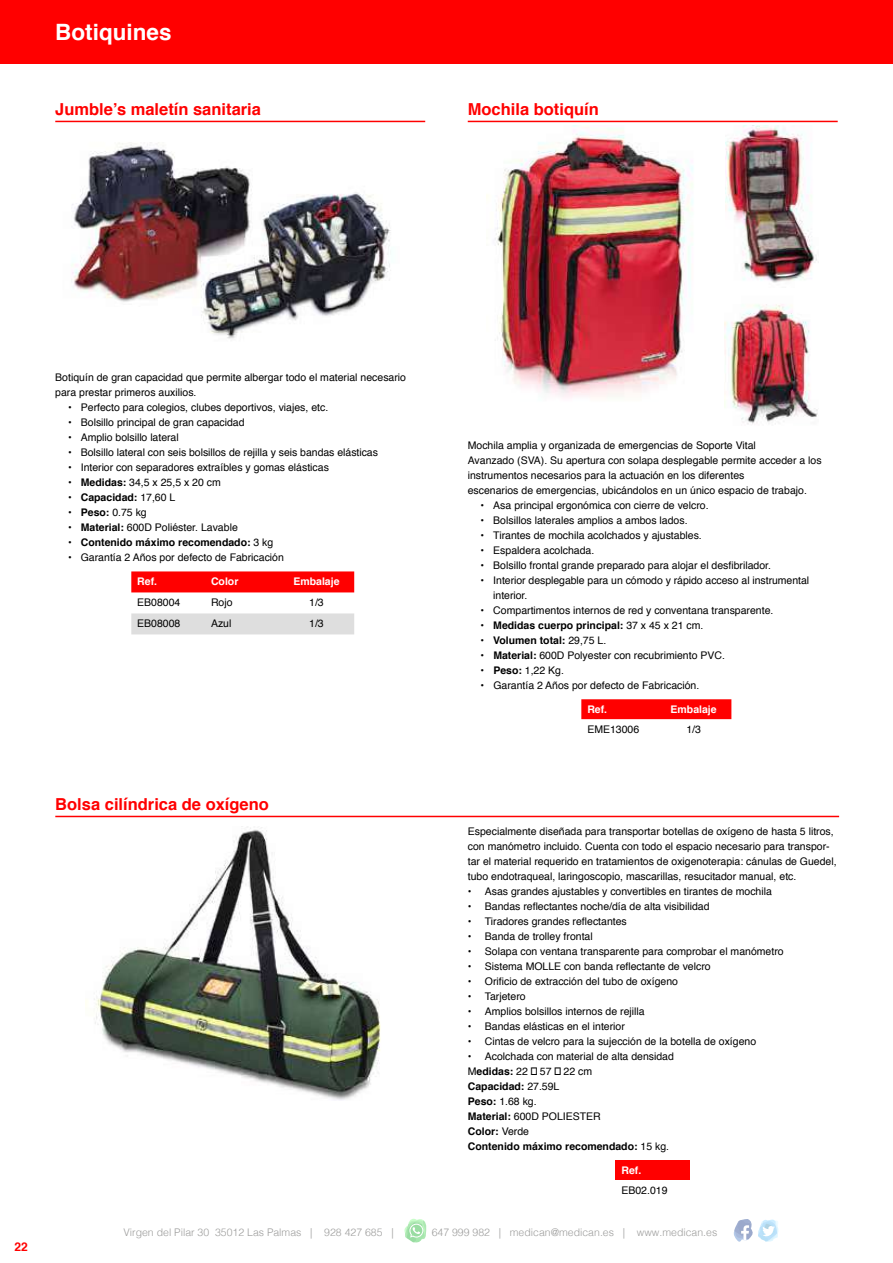
<style>
.page{position:relative;width:893px;height:1263px;background:#fff}
.page>*{position:absolute;margin:0;border:0;box-sizing:border-box;transform-origin:0 0}
.t1{font:700 22.5px "Helvetica";color:#fff}
.t2{font:700 16.5px "Helvetica";color:#f00}
.t3{font:700 12px "Helvetica";color:#f00}
.t4{font:10.5px/15px "Helvetica";color:#000}
.t5{font:700 10.5px "Helvetica";color:#000}
.t6{font:300 10.5px "Helvetica";color:#9d9d9c}
.t7{font:700 10.5px "Helvetica";color:#fff}
.s1{font-weight:700}
.s2{font-weight:400}
</style>
<div class="page">
<div style="left:0;top:0;width:893px;height:64px;background:#f00"></div>
<svg style="left:404px;top:1218px;width:23px;height:25px"></svg>
<svg style="left:733px;top:1219px;width:45px;height:23px"></svg>
<hr style="left:468px;top:121px;width:370px;height:1px;background:#f00">
<img style="left:487px;top:126px;width:207px;height:272px">
<hr style="left:55px;top:121px;width:370px;height:1px;background:#f00">
<img style="left:72px;top:142px;width:319px;height:197px">
<div style="left:131px;top:571px;width:223px;height:21px;background:#f00"></div>
<div style="left:131px;top:613px;width:223px;height:21px;background:#dedede"></div>
<div style="left:581px;top:699px;width:150px;height:20px;background:#f00"></div>
<hr style="left:55px;top:816px;width:784px;height:1px;background:#f00">
<img style="left:86px;top:827px;width:295px;height:273px">
<div style="left:615px;top:1160px;width:75px;height:20px;background:#f00"></div>
<img style="left:724px;top:126px;width:94px;height:298px">
<h1 class="t1" style="left:55px;top:14px;width:118px">Botiquines</h1>
<h2 class="t2" style="left:55px;top:96px;width:207px">Jumble’s maletín sanitaria</h2>
<h2 class="t2" style="left:468px;top:96px;width:133px">Mochila botiquín</h2>
<p class="t3" style="left:15px;top:1237px;width:15px">22</p>
<p class="t4" style="left:55px;top:370px;width:352px">Botiquín de gran capacidad que permite albergar todo el material necesario para prestar primeros auxilios.</p>
<p class="t4" style="left:68px;top:400px;width:262px">• Perfecto para colegios, clubes deportivos, viajes, etc.</p>
<p class="t4" style="left:68px;top:415px;width:178px">• Bolsillo principal de gran capacidad</p>
<p class="t4" style="left:68px;top:430px;width:112px">• Amplio bolsillo lateral</p>
<p class="t4" style="left:68px;top:445px;width:311px">• Bolsillo lateral con seis bolsillos de rejilla y seis bandas elásticas</p>
<p class="t4" style="left:68px;top:460px;width:262px">• Interior con separadores extraíbles y gomas elásticas</p>
<p class="t4" style="left:68px;top:475px;width:154px"><span class="s1">• Medidas:</span> 34,5 x 25,5 x 20 cm</p>
<p class="t5" style="left:68px;top:489px;width:109px">• Capacidad: <span class="s2">17,60 L</span></p>
<p class="t5" style="left:68px;top:504px;width:80px">• Peso: <span class="s2">0.75 kg</span></p>
<p class="t4" style="left:68px;top:520px;width:171px"><span class="s1">• Material:</span> 600D Poliéster. Lavable</p>
<p class="t5" style="left:68px;top:534px;width:207px">• Contenido máximo recomendado: <span class="s2">3 kg</span></p>
<p class="t4" style="left:68px;top:550px;width:217px">• Garantía 2 Años por defecto de Fabricación</p>
<p class="t7" style="left:137px;top:573px;width:21px">Ref.</p>
<p class="t7" style="left:211px;top:573px;width:29px">Color</p>
<p class="t7" style="left:293px;top:573px;width:48px">Embalaje</p>
<p class="t4" style="left:137px;top:595px;width:45px">EB08004</p>
<p class="t4" style="left:211px;top:595px;width:23px">Rojo</p>
<p class="t4" style="left:309px;top:595px;width:16px">1/3</p>
<p class="t4" style="left:137px;top:616px;width:45px">EB08008</p>
<p class="t4" style="left:211px;top:616px;width:22px">Azul</p>
<p class="t4" style="left:309px;top:616px;width:16px">1/3</p>
<h2 class="t2" style="left:55px;top:790px;width:215px">Bolsa cilíndrica de oxígeno</h2>
<p class="t4" style="left:468px;top:438px;width:355px">Mochila amplia y organizada de emergencias de Soporte Vital<br>Avanzado (SVA). Su apertura con solapa desplegable permite acceder a los instrumentos necesarios para la actuación en los diferentes<br>escenarios de emergencias, ubicándolos en un único espacio de trabajo.</p>
<p class="t4" style="left:481px;top:498px;width:230px">• Asa principal ergonómica con cierre de velcro.</p>
<p class="t4" style="left:481px;top:513px;width:209px">• Bolsillos laterales amplios a ambos lados.</p>
<p class="t4" style="left:481px;top:528px;width:223px">• Tirantes de mochila acolchados y ajustables.</p>
<p class="t4" style="left:481px;top:543px;width:115px">• Espaldera acolchada.</p>
<p class="t4" style="left:481px;top:558px;width:292px">• Bolsillo frontal grande preparado para alojar el desfibrilador.</p>
<p class="t4" style="left:493px;top:573px;width:317px;text-indent:-13px">• Interior desplegable para un cómodo y rápido acceso al instrumental interior.</p>
<p class="t4" style="left:481px;top:603px;width:294px">• Compartimentos internos de red y conventana transparente.</p>
<p class="t5" style="left:481px;top:616px;width:224px">• Medidas cuerpo principal: <span class="s2">37 x 45 x 21 cm.</span></p>
<p class="t5" style="left:481px;top:631px;width:127px">• Volumen total: <span class="s2">29,75 L.</span></p>
<p class="t4" style="left:481px;top:648px;width:246px"><span class="s1">• Material:</span> 600D Polyester con recubrimiento PVC.</p>
<p class="t4" style="left:481px;top:663px;width:85px"><span class="s1">• Peso:</span> 1,22 Kg.</p>
<p class="t4" style="left:481px;top:678px;width:220px">• Garantía 2 Años por defecto de Fabricación.</p>
<p class="t7" style="left:587px;top:701px;width:21px">Ref.</p>
<p class="t7" style="left:671px;top:701px;width:48px">Embalaje</p>
<p class="t4" style="left:587px;top:722px;width:53px">EME13006</p>
<p class="t4" style="left:686px;top:722px;width:16px">1/3</p>
<p class="t4" style="left:468px;top:824px;width:370px">Especialmente diseñada para transportar botellas de oxígeno de hasta 5 litros, con manómetro incluido. Cuenta con todo el espacio necesario para transpor&shy;tar el material requerido en tratamientos de oxigenoterapia: cánulas de Guedel, tubo endotraqueal, laringoscopio, mascarillas, resucitador manual, etc.</p>
<p class="t4" style="left:468px;top:884px;width:306px">• Asas grandes ajustables y convertibles en tirantes de mochila</p>
<p class="t4" style="left:468px;top:899px;width:243px">• Bandas reflectantes noche/día de alta visibilidad</p>
<p class="t4" style="left:468px;top:914px;width:161px">• Tiradores grandes reflectantes</p>
<p class="t4" style="left:468px;top:929px;width:126px">• Banda de trolley frontal</p>
<p class="t4" style="left:468px;top:944px;width:317px">• Solapa con ventana transparente para comprobar el manómetro</p>
<p class="t4" style="left:468px;top:959px;width:244px">• Sistema MOLLE con banda reflectante de velcro</p>
<p class="t4" style="left:468px;top:974px;width:212px">• Orificio de extracción del tubo de oxígeno</p>
<p class="t4" style="left:468px;top:989px;width:59px">• Tarjetero</p>
<p class="t4" style="left:468px;top:1004px;width:178px">• Amplios bolsillos internos de rejilla</p>
<p class="t4" style="left:468px;top:1019px;width:159px">• Bandas elásticas en el interior</p>
<p class="t4" style="left:468px;top:1034px;width:290px">• Cintas de velcro para la sujección de la botella de oxígeno</p>
<p class="t4" style="left:468px;top:1049px;width:208px">• Acolchada con material de alta densidad<br>M<span class="s1">edidas:</span> 22 × 57 × 22 cm<br><span class="s1">Capacidad:</span> 27.59L<br><span class="s1">Peso:</span> 1.68 kg.<br><span class="s1">Material:</span> 600D POLIESTER<br><span class="s1">Color:</span> Verde<br><span class="s1">Contenido máximo recomendado:</span> 15 kg.</p>
<p class="t7" style="left:621px;top:1162px;width:21px">Ref.</p>
<p class="t4" style="left:621px;top:1183px;width:48px">EB02.019</p>
<p class="t6" style="left:123px;top:1223px;width:272px">Virgen del Pilar 30 35012 Las Palmas | 928 427 685 |</p>
<p class="t6" style="left:432px;top:1223px;width:287px">647 999 982 | medican@medican.es | www.medican.es</p>
</div>
